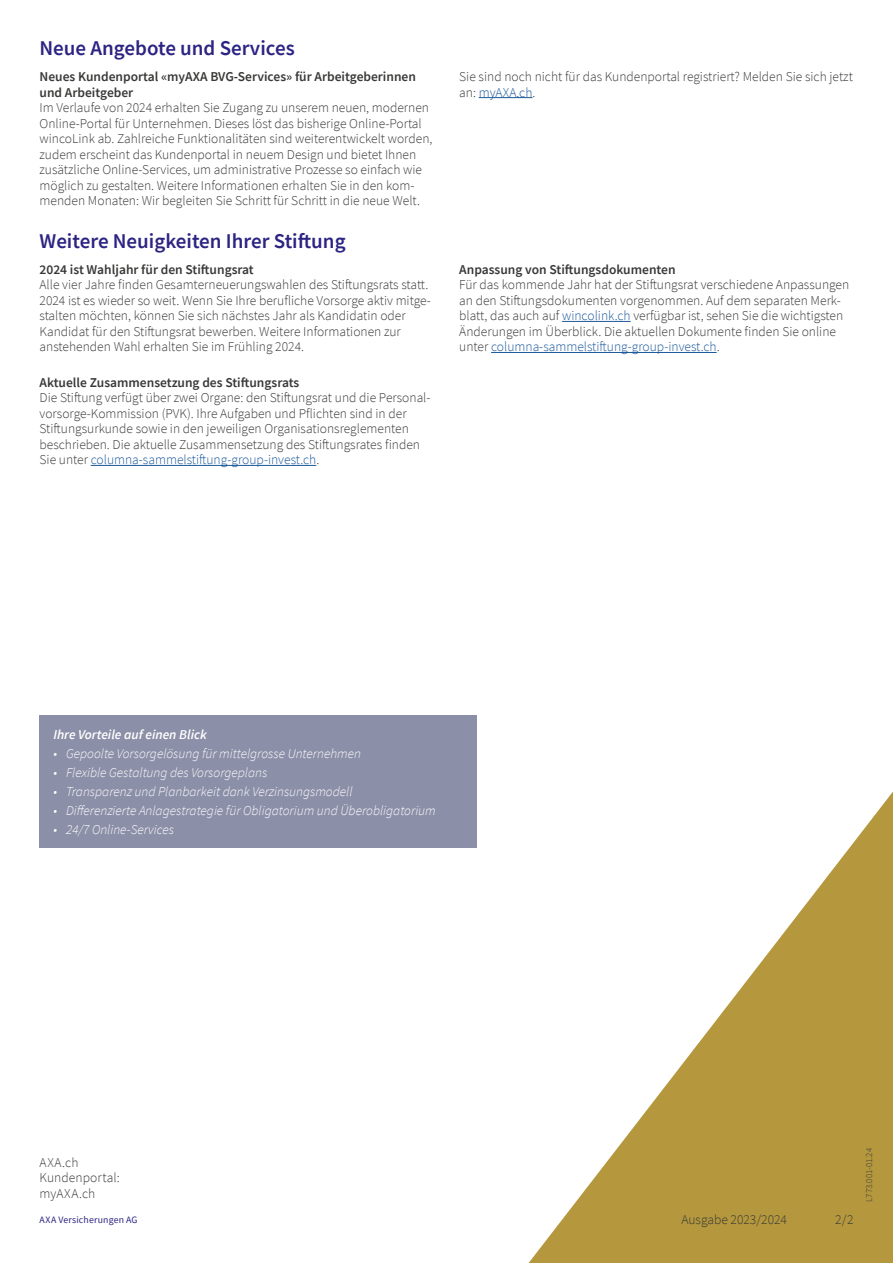
<style>
.page{position:relative;width:893px;height:1263px;background:#fff}
.page>*{position:absolute;margin:0;border:0;box-sizing:border-box;transform-origin:0 0}
.t1{font:600 21px "Source Sans Pro";color:#2c2483}
.t2{font:300 13.5px/15.6px "Source Sans Pro";color:#383937}
.t3{font:italic 300 13.5px "Source Sans Pro";color:#fff}
.t4{font:600 13.5px/15.5px "Source Sans Pro";color:#383937}
.t5{font:italic 600 13.5px "Source Sans Pro";color:#fff}
.t6{font:9.75px "Source Sans Pro";letter-spacing:.02em;color:#2c2483}
.t7{font:300 9px "Source Sans Pro";color:#383937}
.s1{color:#1b5899}
</style>
<div class="page">
<svg style="left:528px;top:791px;width:365px;height:472px"></svg>
<div style="left:40px;top:715px;width:437px;height:133px;background:#8c8fa8"></div>
<hr style="left:479px;top:97px;width:53px;height:1px;background:#1b5899">
<hr style="left:91px;top:465px;width:225px;height:1px;background:#1b5899">
<hr style="left:562px;top:321px;width:69px;height:1px;background:#1b5899">
<hr style="left:491px;top:352px;width:226px;height:1px;background:#1b5899">
<h1 class="t1" style="left:40px;top:35px;width:257px">Neue Angebote und Services</h1>
<p class="t4" style="left:40px;top:69px;width:378px">Neues Kundenportal «myAXA BVG-Services» für Arbeitgeberinnen und Arbeitgeber</p>
<p class="t2" style="left:40px;top:100px;width:394px">Im Verlaufe von 2024 erhalten Sie Zugang zu unserem neuen, modernen Online-Portal für Unternehmen. Dieses löst das bisherige Online-Portal wincoLink ab. Zahlreiche Funktionalitäten sind weiterentwickelt worden, zudem erscheint das Kundenportal in neuem Design und bietet Ihnen zusätzliche Online-Services, um administrative Prozesse so einfach wie möglich zu gestalten. Weitere Informationen erhalten Sie in den kom&shy;menden Monaten: Wir begleiten Sie Schritt für Schritt in die neue Welt.</p>
<h1 class="t1" style="left:40px;top:227px;width:308px">Weitere Neuigkeiten Ihrer Stiftung</h1>
<p class="t4" style="left:40px;top:261px;width:216px">2024 ist Wahljahr für den Stiftungsrat</p>
<p class="t2" style="left:40px;top:277px;width:393px">Alle vier Jahre finden Gesamterneuerungswahlen des Stiftungsrats statt.<br>2024 ist es wieder so weit. Wenn Sie Ihre berufliche Vorsorge aktiv mitge&shy;stalten möchten, können Sie sich nächstes Jahr als Kandidatin oder Kandidat für den Stiftungsrat bewerben. Weitere Informationen zur anstehenden Wahl erhalten Sie im Frühling 2024.</p>
<p class="t4" style="left:40px;top:374px;width:261px">Aktuelle Zusammensetzung des Stiftungsrats</p>
<p class="t2" style="left:40px;top:390px;width:392px">Die Stiftung verfügt über zwei Organe: den Stiftungsrat und die Personal&shy;vorsorge-Kommission (PVK). Ihre Aufgaben und Pflichten sind in der Stiftungsurkunde sowie in den jeweiligen Organisationsreglementen beschrieben. Die aktuelle Zusammensetzung des Stiftungsrates finden Sie unter <span class="s1">columna-sammelstiftung-group-invest.ch</span>.</p>
<p class="t2" style="left:459px;top:69px;width:395px">Sie sind noch nicht für das Kundenportal registriert? Melden Sie sich jetzt an: <span class="s1">myAXA.ch</span>.</p>
<p class="t4" style="left:459px;top:261px;width:218px">Anpassung von Stiftungsdokumenten</p>
<p class="t2" style="left:459px;top:277px;width:392px">Für das kommende Jahr hat der Stiftungsrat verschiedene Anpassungen an den Stiftungsdokumenten vorgenommen. Auf dem separaten Merk&shy;blatt, das auch auf <span class="s1">wincolink.ch</span> verfügbar ist, sehen Sie die wichtigsten Änderungen im Überblick. Die aktuellen Dokumente finden Sie online unter <span class="s1">columna-sammelstiftung-group-invest.ch</span>.</p>
<p class="t5" style="left:53px;top:726px;width:155px">Ihre Vorteile auf einen Blick</p>
<p class="t3" style="left:53px;top:745px;width:309px">• Gepoolte Vorsorgelösung für mittelgrosse Unternehmen</p>
<p class="t3" style="left:53px;top:764px;width:215px">• Flexible Gestaltung des Vorsorgeplans</p>
<p class="t3" style="left:53px;top:783px;width:301px">• Transparenz und Planbarkeit dank Verzinsungsmodell</p>
<p class="t3" style="left:53px;top:802px;width:384px">• Differenzierte Anlagestrategie für Obligatorium und Überobligatorium</p>
<p class="t3" style="left:53px;top:821px;width:122px">• 24/7 Online-Services</p>
<p class="t2" style="left:40px;top:1154px;width:82px">AXA.ch<br>Kundenportal: myAXA.ch</p>
<p class="t6" style="left:40px;top:1214px;width:99px">AXA Versicherungen AG</p>
<p class="t2" style="left:681px;top:1211px;width:107px">Ausgabe 2023/2024</p>
<p class="t2" style="left:835px;top:1211px;width:20px">2/2</p>
<p class="t7" style="left:864px;top:1202px;width:55px;rotate:-90deg">L773.001-01.24</p>
</div>
